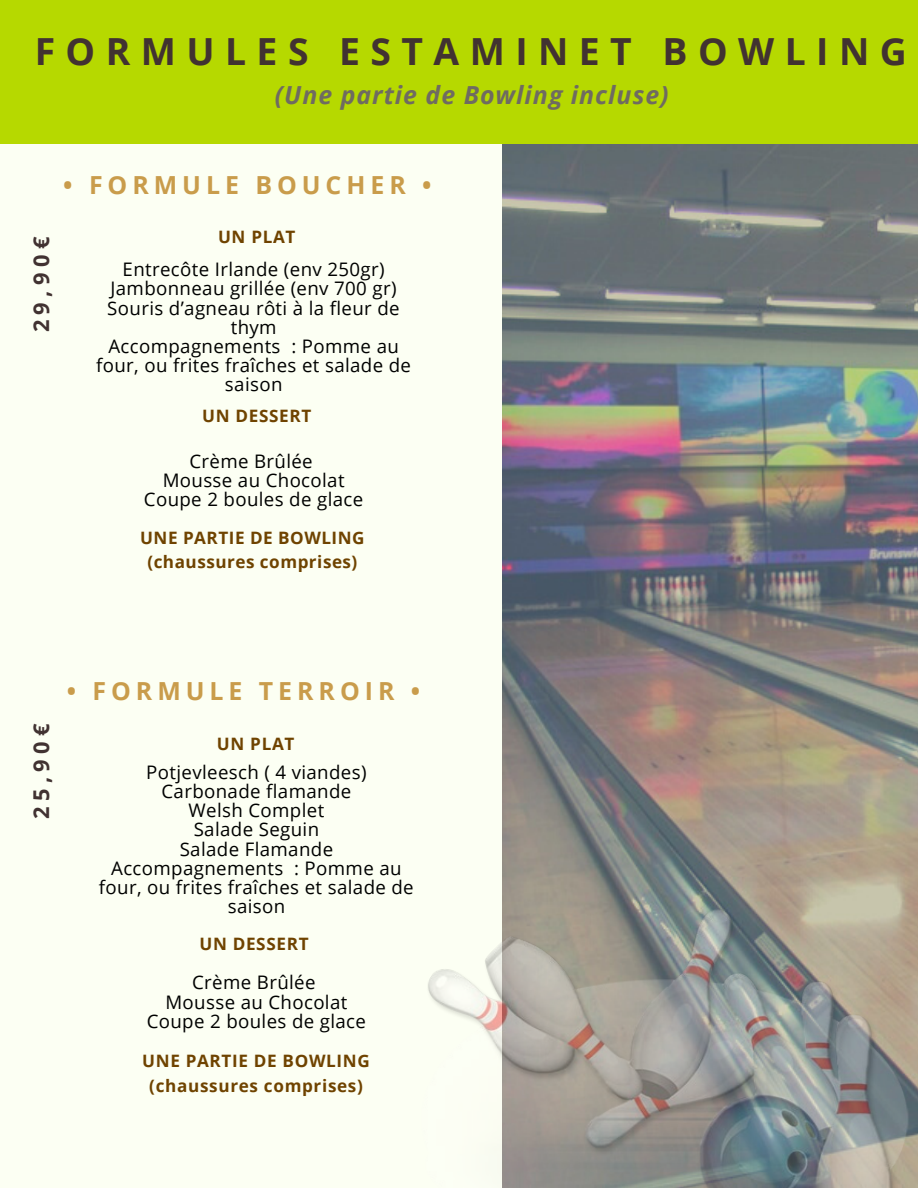
<style>
.page{position:relative;width:918px;height:1188px;background:#fff}
.page>*{position:absolute;margin:0;border:0;box-sizing:border-box;transform-origin:0 0}
.t1{font:700 37.35px "Open Sans";letter-spacing:.28em;color:#413231}
.t2{font:700 24.9px "Open Sans";letter-spacing:.2em;color:#c99c4b}
.t3{font:italic 700 24.9px "Open Sans";letter-spacing:.04em;color:#6f6b61}
.t4{font:700 21.75px "Open Sans";letter-spacing:.25em;color:#413231}
.t5{font:18.75px/19.2px "Open Sans";letter-spacing:.02em;color:#000;text-align:center}
.t6{font:700 17.1px/24.8px "Open Sans";letter-spacing:.04em;color:#6f4300;text-align:center}
</style>
<div class="page">
<img style="left:501px;top:144px;width:417px;height:752px">
<div style="left:0;top:138px;width:501px;height:1050px;background:#fcfff3"></div>
<img style="left:428px;top:896px;width:490px;height:292px">
<div style="left:0;top:0;width:918px;height:144px;background:#b6d900"></div>
<h1 class="t1" style="left:35px;top:25px;width:874px">FORMULES ESTAMINET BOWLING</h1>
<h2 class="t3" style="left:275px;top:77px;width:395px">(Une partie de Bowling incluse)</h2>
<h2 class="t2" style="left:63px;top:167px;width:370px">• FORMULE BOUCHER •</h2>
<p class="t4" style="left:26px;top:332px;width:97px;rotate:-90deg">29,90€</p>
<p class="t6" style="left:218px;top:223px;width:79px">UN PLAT</p>
<p class="t5" style="left:96px;top:259px;width:316px">Entrecôte Irlande (env 250gr)<br>Jambonneau grillée (env 700 gr)<br>Souris d’agneau rôti à la fleur de thym<br>Accompagnements : Pomme au four, ou frites fraîches et salade de saison</p>
<p class="t6" style="left:202px;top:403px;width:111px">UN DESSERT</p>
<p class="t5" style="left:144px;top:451px;width:221px">Crème Brûlée<br>Mousse au Chocolat<br>Coupe 2 boules de glace</p>
<p class="t6" style="left:140px;top:525px;width:226px">UNE PARTIE DE BOWLING (chaussures comprises)</p>
<p class="t4" style="left:26px;top:819px;width:97px;rotate:-90deg">25,90€</p>
<h2 class="t2" style="left:67px;top:673px;width:355px">• FORMULE TERROIR •</h2>
<p class="t6" style="left:217px;top:731px;width:79px">UN PLAT</p>
<p class="t5" style="left:99px;top:762px;width:316px">Potjevleesch ( 4 viandes)<br>Carbonade flamande<br>Welsh Complet<br>Salade Seguin<br>Salade Flamande<br>Accompagnements : Pomme au four, ou frites fraîches et salade de saison</p>
<p class="t6" style="left:199px;top:931px;width:111px">UN DESSERT</p>
<p class="t5" style="left:147px;top:973px;width:221px">Crème Brûlée<br>Mousse au Chocolat<br>Coupe 2 boules de glace</p>
<p class="t6" style="left:142px;top:1048px;width:229px">UNE PARTIE DE BOWLING (chaussures comprises)</p>
</div>
